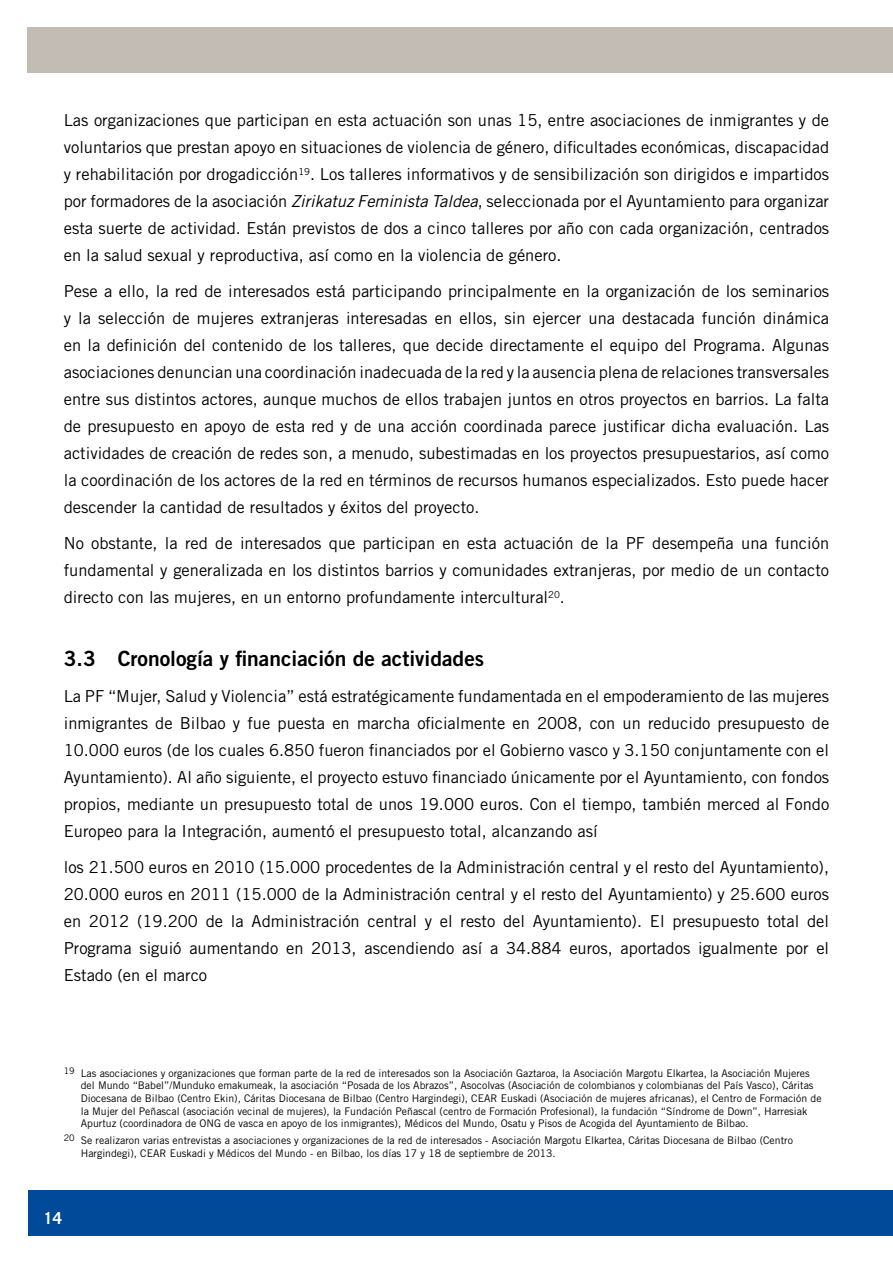
<style>
.page{position:relative;width:893px;height:1263px;background:#fff}
.page>*{position:absolute;margin:0;border:0;box-sizing:border-box;transform-origin:0 0}
.t1{font:21px "Trade Gothic Bold Two";color:#000}
.t2{font:16.5px/27px "Trade Gothic";color:#000;text-align:justify}
.t3{font:700 16.5px "Trade Gothic";color:#fff}
.t4{font:10.5px/12.6px "Trade Gothic";color:#000}
.s1{font-style:italic}
</style>
<div class="page">
<div style="left:28px;top:1191px;width:865px;height:45px;background:#004a99"></div>
<div style="left:28px;top:27px;width:865px;height:45px;background:#c3bcb4"></div>
<p class="t2" style="left:64px;top:106px;width:767px">Las organizaciones que participan en esta actuación son unas 15, entre asociaciones de inmigrantes y de voluntarios que prestan apoyo en situaciones de violencia de género, dificultades económicas, discapacidad y rehabilitación por drogadicción<sup>19</sup>. Los talleres informativos y de sensibilización son dirigidos e impartidos por formadores de la asociación <span class="s1">Zirikatuz Feminista Taldea</span>, seleccionada por el Ayuntamiento para organizar esta suerte de actividad. Están previstos de dos a cinco talleres por año con cada organización, centrados en la salud sexual y reproductiva, así como en la violencia de género.</p>
<p class="t2" style="left:64px;top:277px;width:767px">Pese a ello, la red de interesados está participando principalmente en la organización de los seminarios y la selección de mujeres extranjeras interesadas en ellos, sin ejercer una destacada función dinámica en la definición del contenido de los talleres, que decide directamente el equipo del Programa. Algunas asociaciones denuncian una coordinación inadecuada de la red y la ausencia plena de relaciones transversales entre sus distintos actores, aunque muchos de ellos trabajen juntos en otros proyectos en barrios. La falta de presupuesto en apoyo de esta red y de una acción coordinada parece justificar dicha evaluación. Las actividades de creación de redes son, a menudo, subestimadas en los proyectos presupuestarios, así como la coordinación de los actores de la red en términos de recursos humanos especializados. Esto puede hacer descender la cantidad de resultados y éxitos del proyecto.</p>
<p class="t2" style="left:64px;top:529px;width:767px">No obstante, la red de interesados que participan en esta actuación de la PF desempeña una función fundamental y generalizada en los distintos barrios y comunidades extranjeras, por medio de un contacto directo con las mujeres, en un entorno profundamente intercultural<sup>20</sup>.</p>
<p class="t1" style="left:64px;top:645px;width:422px">3.3 Cronología y financiación de actividades</p>
<p class="t2" style="left:64px;top:682px;width:767px">La PF “Mujer, Salud y Violencia” está estratégicamente fundamentada en el empoderamiento de las mujeres inmigrantes de Bilbao y fue puesta en marcha oficialmente en 2008, con un reducido presupuesto de 10.000 euros (de los cuales 6.850 fueron financiados por el Gobierno vasco y 3.150 conjuntamente con el Ayuntamiento). Al año siguiente, el proyecto estuvo financiado únicamente por el Ayuntamiento, con fondos propios, mediante un presupuesto total de unos 19.000 euros. Con el tiempo, también merced al Fondo Europeo para la Integración, aumentó el presupuesto total, alcanzando así</p>
<p class="t2" style="left:64px;top:853px;width:767px">los 21.500 euros en 2010 (15.000 procedentes de la Administración central y el resto del Ayuntamiento), 20.000 euros en 2011 (15.000 de la Administración central y el resto del Ayuntamiento) y 25.600 euros en 2012 (19.200 de la Administración central y el resto del Ayuntamiento). El presupuesto total del Programa siguió aumentando en 2013, ascendiendo así a 34.884 euros, aportados igualmente por el Estado (en el marco</p>
<p class="t4" style="left:81px;top:1067px;width:742px;text-indent:-17px"><sup>19</sup> Las asociaciones y organizaciones que forman parte de la red de interesados son la Asociación Gaztaroa, la Asociación Margotu Elkartea, la Asociación Mujeres del Mundo “Babel”/Munduko emakumeak, la asociación “Posada de los Abrazos”, Asocolvas (Asociación de colombianos y colombianas del País Vasco), Cáritas Diocesana de Bilbao (Centro Ekin), Cáritas Diocesana de Bilbao (Centro Hargindegi), CEAR Euskadi (Asociación de mujeres africanas), el Centro de Formación de la Mujer del Peñascal (asociación vecinal de mujeres), la Fundación Peñascal (centro de Formación Profesional), la fundación “Síndrome de Down”, Harresiak Apurtuz (coordinadora de ONG de vasca en apoyo de los inmigrantes), Médicos del Mundo, Osatu y Pisos de Acogida del Ayuntamiento de Bilbao.</p>
<p class="t4" style="left:81px;top:1134px;width:714px;text-indent:-17px"><sup>20</sup> Se realizaron varias entrevistas a asociaciones y organizaciones de la red de interesados - Asociación Margotu Elkartea, Cáritas Diocesana de Bilbao (Centro<br>Hargindegi), CEAR Euskadi y Médicos del Mundo - en Bilbao, los días 17 y 18 de septiembre de 2013.</p>
<p class="t3" style="left:44px;top:1208px;width:20px">14</p>
</div>
